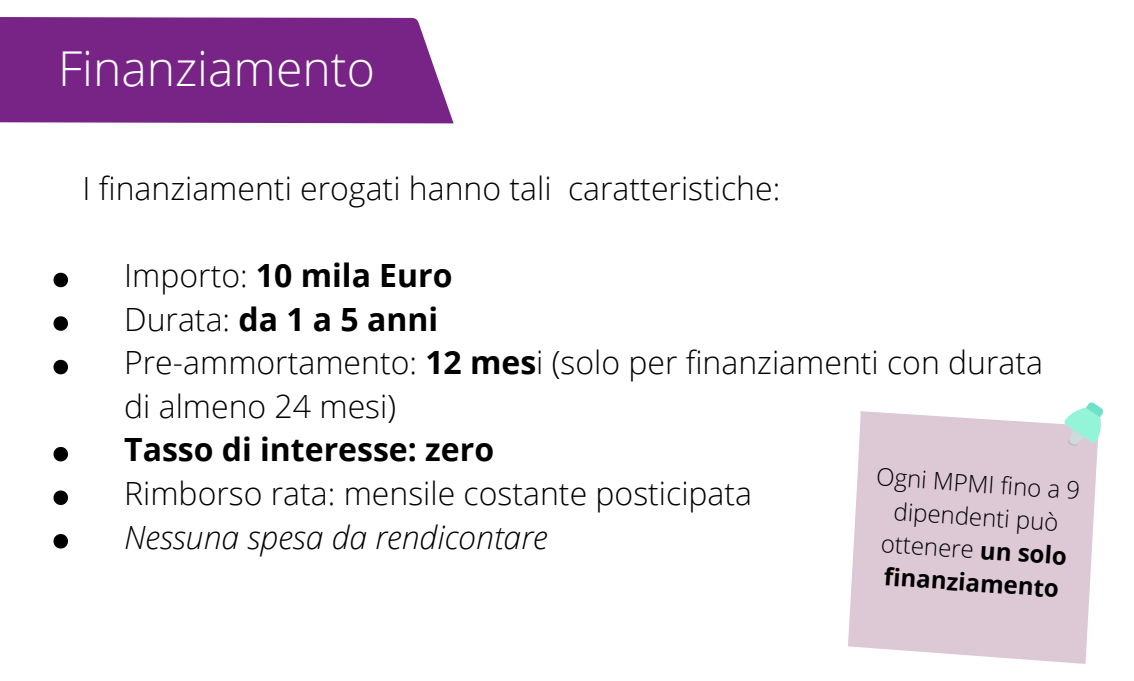
<style>
.page{position:relative;width:1134px;height:681px;background:#fff}
.page>*{position:absolute;margin:0;border:0;box-sizing:border-box;transform-origin:0 0}
.t1{font:300 48px "Open Sans";color:#fff}
.t2{font:300 32px/43.6px "Open Sans";color:#000}
.t3{font:italic 300 32px "Open Sans";color:#000}
.t4{font:700 32px "Open Sans";color:#000}
.t5{font:300 24px/33.2px "Open Sans";color:#000;text-align:center}
.s1{font-weight:700}
</style>
<div class="page">
<svg style="left:0;top:17px;width:454px;height:256px"></svg>
<svg style="left:54px;top:273px;width:14px;height:14px"></svg>
<svg style="left:54px;top:316px;width:14px;height:15px"></svg>
<svg style="left:54px;top:360px;width:14px;height:14px"></svg>
<svg style="left:54px;top:447px;width:14px;height:14px"></svg>
<svg style="left:54px;top:490px;width:14px;height:15px"></svg>
<svg style="left:54px;top:534px;width:14px;height:15px"></svg>
<svg style="left:848px;top:411px;width:250px;height:253px;background:#e0cdd9"></svg>
<svg style="left:1064px;top:403px;width:39px;height:44px"></svg>
<h1 class="t1" style="left:58px;top:35px;width:318px">Finanziamento</h1>
<p class="t2" style="left:83px;top:166px;width:699px">I finanziamenti erogati hanno tali caratteristiche:</p>
<p class="t2" style="left:124px;top:253px;width:921px">Importo: <span class="s1">10 mila Euro<br></span>Durata: <span class="s1">da 1 a 5 anni<br></span>Pre-ammortamento: <span class="s1">12 mes</span>i (solo per finanziamenti con durata di almeno 24 mesi)</p>
<p class="t4" style="left:124px;top:427px;width:371px">Tasso di interesse: zero</p>
<p class="t2" style="left:124px;top:471px;width:630px">Rimborso rata: mensile costante posticipata</p>
<p class="t3" style="left:124px;top:514px;width:425px">Nessuna spesa da rendicontare</p>
<p class="t5" style="left:878px;top:459px;width:206px;rotate:4deg">Ogni MPMI fino a 9 dipendenti può ottenere <span class="s1">un solo finanziamento</span></p>
</div>
